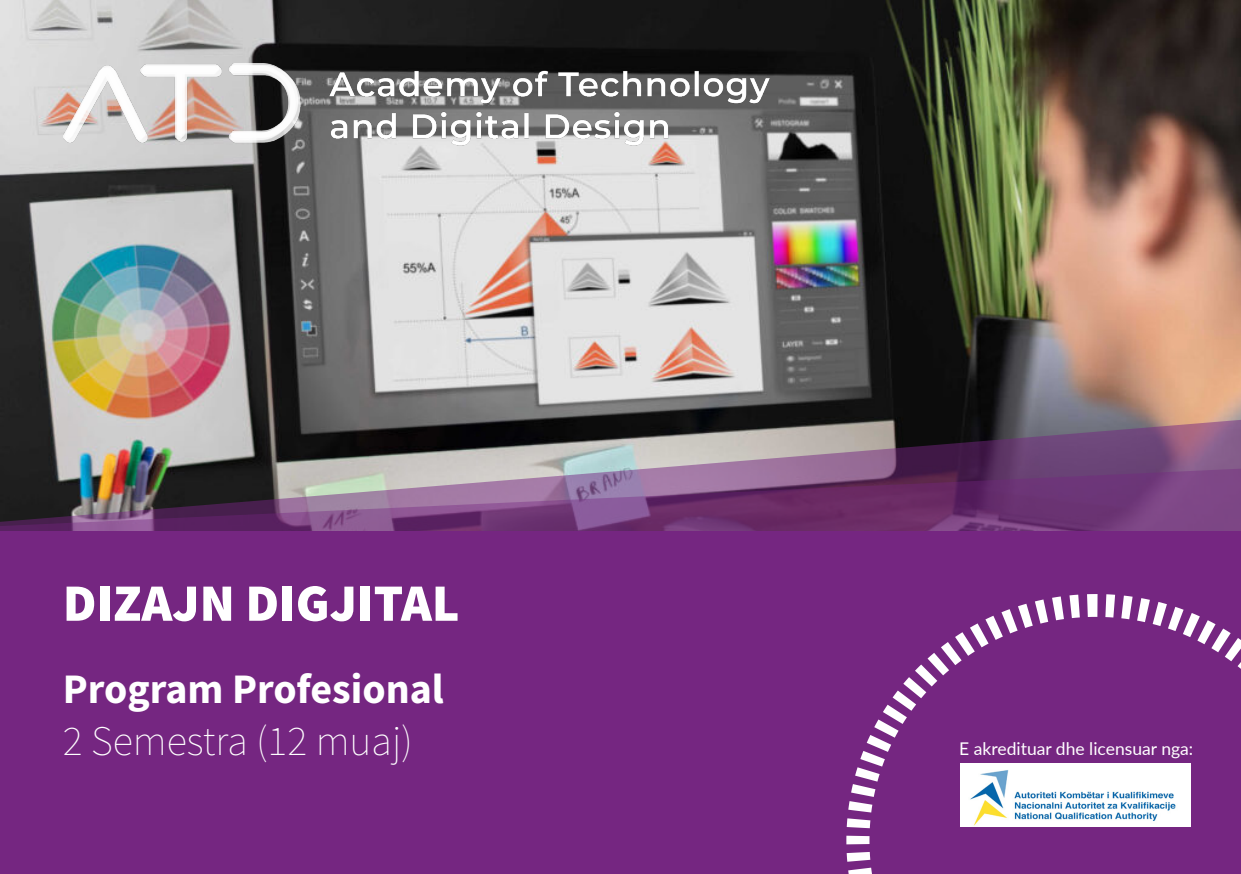
<style>
.page{position:relative;width:1241px;height:874px;background:#fff}
.page>*{position:absolute;margin:0;border:0;box-sizing:border-box;transform-origin:0 0}
.t1{font:900 52.5px "Source Sans Pro";color:#fff}
.t2{font:700 42px "Source Sans Pro";color:#fff}
.t3{font:200 42px "Source Sans Pro";color:#fff}
.t4{font:17.5px "Lato";color:#fff}
</style>
<div class="page">
<img style="left:0;top:0;width:1240px;height:419px">
<div style="left:0;top:531px;width:1240px;height:342px;background:#752681"></div>
<svg style="left:0;top:419px;width:1240px;height:49px;background:#716771"></svg>
<svg style="left:0;top:468px;width:1240px;height:63px;background:#744c76"></svg>
<img style="left:63px;top:63px;width:716px;height:84px">
<svg style="left:846px;top:594px;width:394px;height:279px"></svg>
<p class="t1" style="left:63px;top:566px;width:398px">DIZAJN DIGJITAL</p>
<p class="t2" style="left:63px;top:660px;width:382px">Program Profesional</p>
<p class="t3" style="left:63px;top:715px;width:351px">2 Semestra (12 muaj)</p>
<p class="t4" style="left:959px;top:736px;width:235px">E akredituar dhe licensuar nga:</p>
</div>
